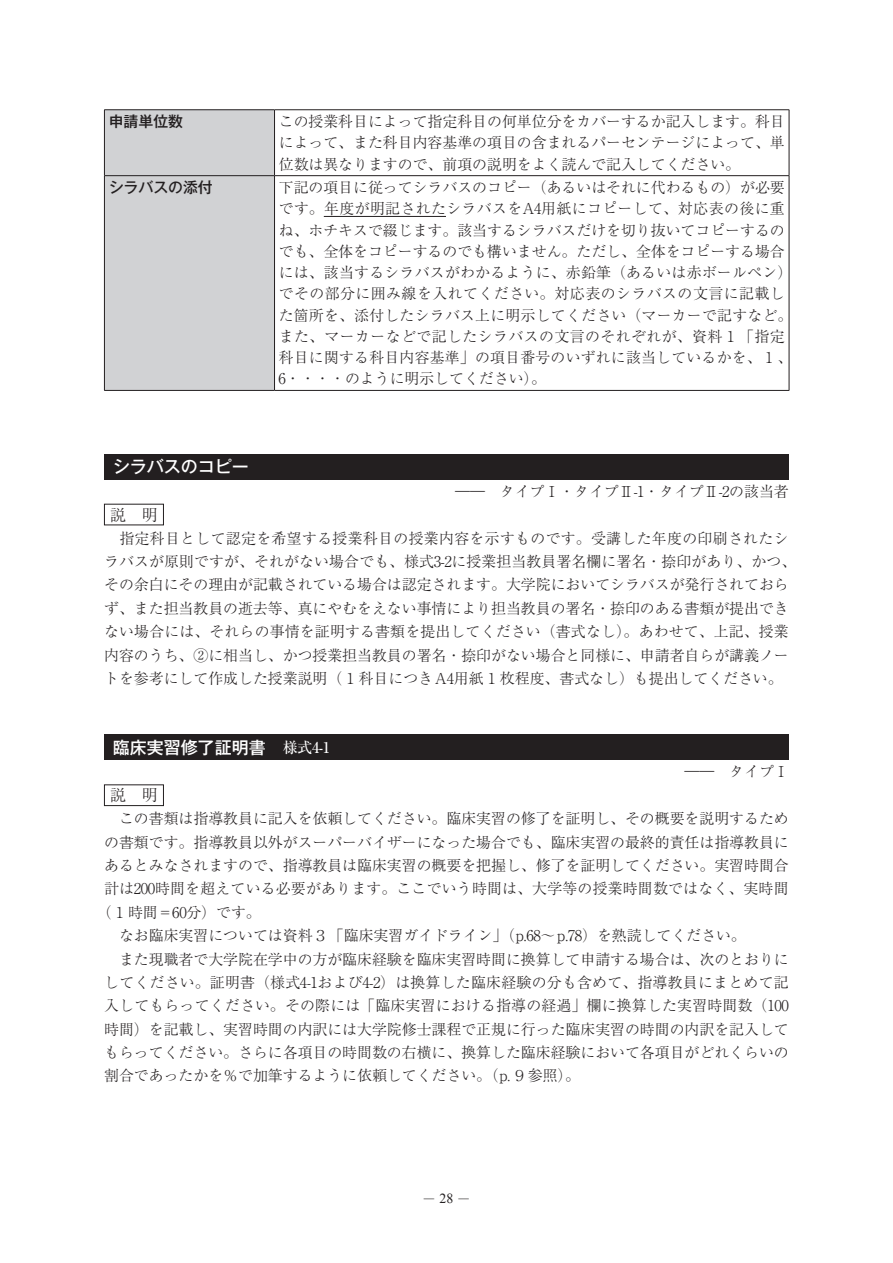
<style>
.page{position:relative;width:893px;height:1263px;background:#fff}
.page>*{position:absolute;margin:0;border:0;box-sizing:border-box;transform-origin:0 0}
.t1{font:500 16.95px "Gothic MB101 Pro";color:#fff}
.t2{font:300 15.9px "Ryumin Pr 6";color:#231f20}
.t3{font:300 14.85px/21.3px "Ryumin Pr 6";color:#231f20}
.t4{font:300 14.85px "Ryumin Pr 6";letter-spacing:.02em;color:#231f20}
.t5{font:500 14.85px "Gothic MB101 Pr 5";color:#231f20}
.t6{font:13.8px "Koz Min Pro";color:#231f20}
.s1{font-family:"Ryumin Pr 6";font-size:14.85px}
.s2{font-family:"Times New Roman"}
</style>
<div class="page">
<div style="left:105px;top:110px;width:169px;height:280px;background:#d1d2d4"></div>
<hr style="left:104px;top:109px;width:171px;height:1px;background:#231f20">
<hr style="left:104px;top:110px;width:1px;height:65px;background:#231f20">
<hr style="left:275px;top:109px;width:514px;height:1px;background:#231f20">
<hr style="left:274px;top:110px;width:1px;height:65px;background:#231f20">
<hr style="left:789px;top:110px;width:1px;height:65px;background:#231f20">
<hr style="left:104px;top:175px;width:171px;height:1px;background:#231f20">
<hr style="left:104px;top:176px;width:1px;height:214px;background:#231f20">
<hr style="left:275px;top:175px;width:514px;height:1px;background:#231f20">
<hr style="left:274px;top:176px;width:1px;height:214px;background:#231f20">
<hr style="left:789px;top:176px;width:1px;height:214px;background:#231f20">
<hr style="left:104px;top:390px;width:171px;height:1px;background:#231f20">
<hr style="left:275px;top:390px;width:514px;height:1px;background:#231f20">
<hr style="left:324px;top:216px;width:122px;height:1px;background:#231f20">
<div style="left:104px;top:454px;width:685px;height:25px;background:#231f20"></div>
<div style="left:104px;top:735px;width:685px;height:25px;background:#231f20"></div>
<div style="left:104px;top:784px;width:60px;height:22px;border:1px solid #231f20"></div>
<p class="t5" style="left:109px;top:109px;width:76px">申請単位数</p>
<p class="t3" style="left:279px;top:110px;width:507px;text-align:justify">この授業科目によって指定科目の何単位分をカバーするか記入します。科目によって、また科目内容基準の項目の含まれるパーセンテージによって、単位数は異なりますので、前項の説明をよく読んで記入してください。</p>
<p class="t5" style="left:109px;top:175px;width:106px">シラバスの添付</p>
<p class="t3" style="left:278px;top:176px;width:515px">下記の項目に従ってシラバスのコピー（あるいはそれに代わるもの）が必要です。年度が明記されたシラバスをA4用紙にコピーして、対応表の後に重ね、ホチキスで綴じます。該当するシラバスだけを切り抜いてコピーするのでも、全体をコピーするのでも構いません。ただし、全体をコピーする場合には、該当するシラバスがわかるように、赤鉛筆（あるいは赤ボールペン）でその部分に囲み線を入れてください。対応表のシラバスの文言に記載した箇所を、添付したシラバス上に明示してください（マーカーで記すなど。また、マーカーなどで記したシラバスの文言のそれぞれが、資料１「指定科目に関する科目内容基準」の項目番号のいずれに該当しているかを、１、6・・・・のように明示してください）。</p>
<p class="t1" style="left:113px;top:453px;width:155px">シラバスのコピー　</p>
<p class="t3" style="left:455px;top:480px;width:335px">――　タイプⅠ・タイプⅡ-1・タイプⅡ-2の該当者</p>
<p class="t2" style="left:110px;top:502px;width:49px">説　明</p>
<p class="t3" style="left:104px;top:525px;width:694px;line-height:23.4px">　指定科目として認定を希望する授業科目の授業内容を示すものです。受講した年度の印刷されたシラバスが原則ですが、それがない場合でも、様式3-2に授業担当教員署名欄に署名・捺印があり、かつ、その余白にその理由が記載されている場合は認定されます。大学院においてシラバスが発行されておらず、また担当教員の逝去等、真にやむをえない事情により担当教員の署名・捺印のある書類が提出できない場合には、それらの事情を証明する書類を提出してください（書式なし）。あわせて、上記、授業内容のうち、②に相当し、かつ授業担当教員の署名・捺印がない場合と同様に、申請者自らが講義ノートを参考にして作成した授業説明（１科目につきA4用紙１枚程度、書式なし）も提出してください。</p>
<p class="t1" style="left:113px;top:733px;width:233px">臨床実習修了証明書　<span class="s1">様式4-1　</span></p>
<p class="t3" style="left:685px;top:760px;width:106px">――　タイプⅠ</p>
<p class="t2" style="left:110px;top:783px;width:49px">説　明</p>
<p class="t3" style="left:104px;top:807px;width:686px">　この書類は指導教員に記入を依頼してください。臨床実習の修了を証明し、その概要を説明するため</p>
<p class="t3" style="left:104px;top:830px;width:686px">の書類です。指導教員以外がスーパーバイザーになった場合でも、臨床実習の最終的責任は指導教員に</p>
<p class="t3" style="left:104px;top:854px;width:686px">あるとみなされますので、指導教員は臨床実習の概要を把握し、修了を証明してください。実習時間合</p>
<p class="t3" style="left:104px;top:877px;width:686px">計は200時間を超えている必要があります。ここでいう時間は、大学等の授業時間数ではなく、実時間</p>
<p class="t3" style="left:97px;top:901px;width:166px">（１時間＝60分）です。</p>
<p class="t3" style="left:104px;top:924px;width:643px">　なお臨床実習については資料３「臨床実習ガイドライン」（p.68～p.78）を熟読してください。</p>
<p class="t3" style="left:104px;top:947px;width:686px">　また現職者で大学院在学中の方が臨床経験を臨床実習時間に換算して申請する場合は、次のとおりに</p>
<p class="t4" style="left:104px;top:971px;width:686px">してください。証明書（様式4-1および4-2）は換算した臨床経験の分も含めて、指導教員にまとめて記</p>
<p class="t3" style="left:104px;top:994px;width:686px">入してもらってください。その際には「臨床実習における指導の経過」欄に換算した実習時間数（100</p>
<p class="t3" style="left:104px;top:1017px;width:686px">時間）を記載し、実習時間の内訳には大学院修士課程で正規に行った臨床実習の時間の内訳を記入して</p>
<p class="t3" style="left:104px;top:1041px;width:686px">もらってください。さらに各項目の時間数の右横に、換算した臨床経験において各項目がどれくらいの</p>
<p class="t3" style="left:104px;top:1064px;width:477px">割合であったかを％で加筆するように依頼してください。（p.９参照）。</p>
<p class="t6" style="left:422px;top:1189px;width:50px">－<span class="s2">28</span>－</p>
</div>
